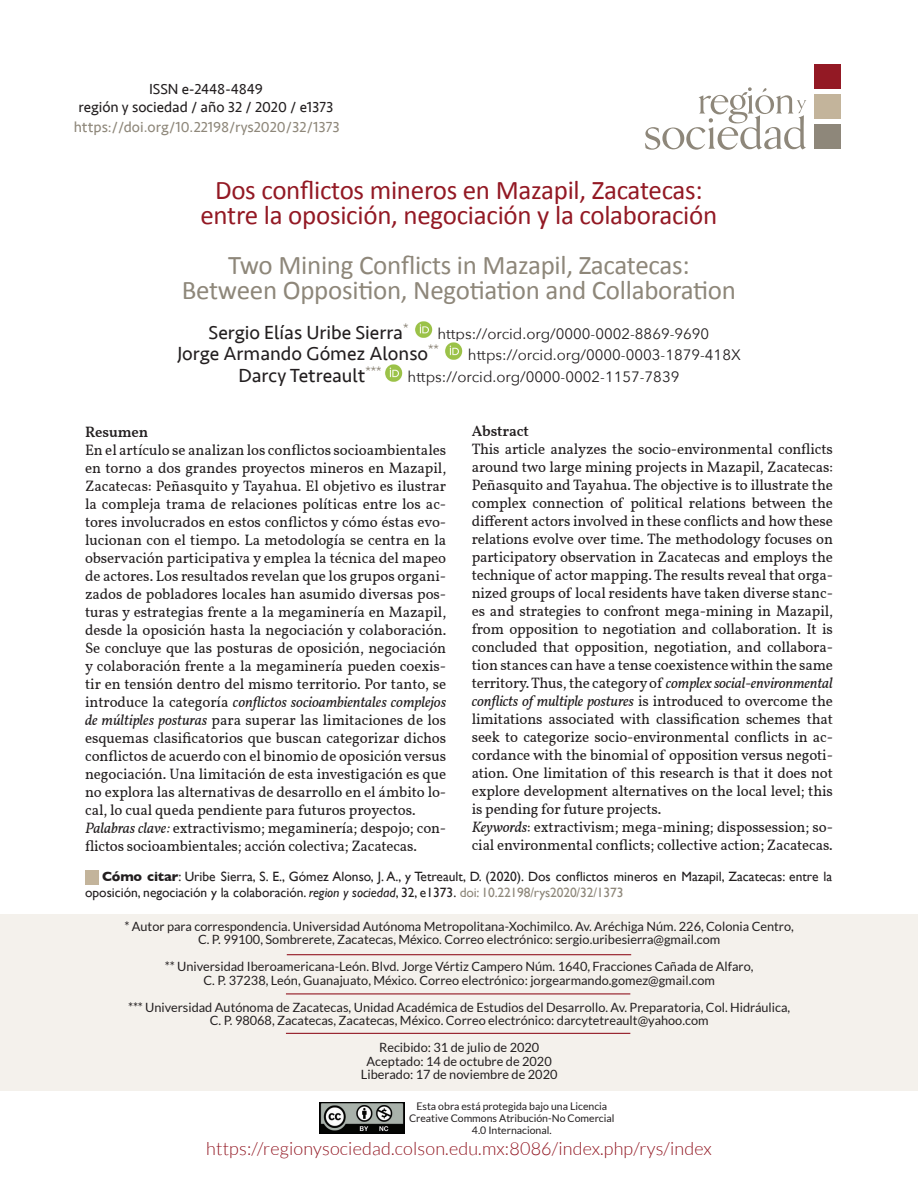
<style>
.page{position:relative;width:918px;height:1188px;background:#fff}
.page>*{position:absolute;margin:0;border:0;box-sizing:border-box;transform-origin:0 0}
.t1{font:27px/25.5px "Calibri";letter-spacing:-.01em;color:#931924;text-align:center}
.t2{font:27px/25.5px "Calibri";letter-spacing:-.01em;color:#8e877a;text-align:center}
.t3{font:19.5px "Seravek";color:#231f20}
.t4{font:300 18px "Lato";letter-spacing:.01em;color:#931924}
.t5{font:15px/18px "Vollkorn";letter-spacing:-.01em;color:#231f20}
.t6{font:15px "Avenir Next";color:#231f20}
.t7{font:15px/18px "Seravek";color:#231f20;text-align:center}
.t8{font:15px "Seravek";color:#8e877a}
.t9{font:600 15px "Vollkorn";letter-spacing:-.01em;color:#231f20}
.t10{font:13.5px/16.2px "Gill Sans";color:#231f20}
.t11{font:12.75px/13.5px "Lato";color:#231f20;text-align:center}
.t12{font:10.5px/12px "Lato";color:#231f20;text-align:center}
.s1{font-style:italic}
.s2{font-weight:700}
.s3{font-style:inherit}
.s4{color:#8e877a}
</style>
<div class="page">
<div style="left:0;top:915px;width:918px;height:176px;background:#f4f1ec"></div>
<img style="left:415px;top:321px;width:18px;height:17px">
<img style="left:445px;top:342px;width:18px;height:18px">
<img style="left:385px;top:364px;width:18px;height:18px">
<hr style="left:287px;top:954px;width:344px;height:1px;background:#931924">
<img style="left:320px;top:1103px;width:85px;height:31px">
<div style="left:85px;top:870px;width:14px;height:15px;background:#c3b49b"></div>
<div style="left:814px;top:64px;width:27px;height:25px;background:#931924"></div>
<svg style="left:645px;top:87px;width:161px;height:63px"></svg>
<div style="left:814px;top:94px;width:27px;height:25px;background:#c3b49b"></div>
<div style="left:814px;top:125px;width:27px;height:24px;background:#8e877a"></div>
<hr style="left:286px;top:993px;width:344px;height:1px;background:#931924">
<hr style="left:286px;top:1033px;width:344px;height:1px;background:#931924">
<p class="t7" style="left:79px;top:80px;width:257px">ISSN e-2448-4849<br>región y sociedad / año 32 / 2020 / e1373</p>
<p class="t8" style="left:74px;top:115px;width:268px">https://doi.org/10.22198/rys2020/32/1373</p>
<h1 class="t1" style="left:201px;top:177px;width:518px">Dos conflictos mineros en Mazapil, Zacatecas: entre la oposición, negociación y la colaboración</h1>
<h1 class="t2" style="left:182px;top:252px;width:556px">Two Mining Conflicts in Mazapil, Zacatecas:<br>Between Opposition, Negotiation and Collaboration</h1>
<h2 class="t3" style="left:209px;top:317px;width:201px">Sergio Elías Uribe Sierra<sup>*</sup></h2>
<p class="t6" style="left:438px;top:321px;width:273px">https://orcid.org/0000-0002-8869-9690</p>
<h2 class="t3" style="left:177px;top:339px;width:263px">Jorge Armando Gómez Alonso<sup>**</sup></h2>
<p class="t6" style="left:468px;top:342px;width:274px">https://orcid.org/0000-0003-1879-418X</p>
<h2 class="t3" style="left:239px;top:361px;width:144px">Darcy Tetreault<sup>***</sup></h2>
<p class="t6" style="left:408px;top:364px;width:273px">https://orcid.org/0000-0002-1157-7839</p>
<p class="t9" style="left:85px;top:421px;width:65px">Resumen</p>
<p class="t5" style="left:85px;top:441px;width:363px">En el artículo se analizan los conflictos socioambientales en torno a dos grandes proyectos mineros en Mazapil, Zacatecas: Peñasquito y Tayahua. El objetivo es ilustrar la compleja trama de relaciones políticas entre los ac&shy;tores involucrados en estos conflictos y cómo éstas evo&shy;lucionan con el tiempo. La metodología se centra en la observación participativa y emplea la técnica del mapeo de actores. Los resultados revelan que los grupos organi&shy;zados de pobladores locales han asumido diversas pos&shy;turas y estrategias frente a la megaminería en Mazapil, desde la oposición hasta la negociación y colaboración.<br>Se concluye que las posturas de oposición, negociación y colaboración frente a la megaminería pueden coexis&shy;tir en tensión dentro del mismo territorio. Por tanto, se introduce la categoría <span class="s1">conflictos socioambientales complejos de múltiples posturas</span> para superar las limitaciones de los esquemas clasificatorios que buscan categorizar dichos conflictos de acuerdo con el binomio de oposición versus negociación. Una limitación de esta investigación es que no explora las alternativas de desarrollo en el ámbito lo&shy;cal, lo cual queda pendiente para futuros proyectos.<br><span class="s1">Palabras clave:</span> extractivismo; megaminería; despojo; con&shy;flictos socioambientales; acción colectiva; Zacatecas.</p>
<p class="t9" style="left:472px;top:420px;width:59px">Abstract</p>
<p class="t5" style="left:472px;top:440px;width:363px">This article analyzes the socio-environmental conflicts around two large mining projects in Mazapil, Zacatecas:<br>Peñasquito and Tayahua. The objective is to illustrate the complex connection of political relations between the different actors involved in these conflicts and how these relations evolve over time. The methodology focuses on participatory observation in Zacatecas and employs the technique of actor mapping. The results reveal that orga&shy;nized groups of local residents have taken diverse stanc&shy;es and strategies to confront mega-mining in Mazapil, from opposition to negotiation and collaboration. It is concluded that opposition, negotiation, and collabora&shy;tion stances can have a tense coexistence within the same territory. Thus, the category of <span class="s1">complex social-environmental conflicts of multiple postures</span> is introduced to overcome the limitations associated with classification schemes that seek to categorize socio-environmental conflicts in ac&shy;cordance with the binomial of opposition versus negoti&shy;ation. One limitation of this research is that it does not explore development alternatives on the local level; this is pending for future projects.<br><span class="s1">Keywords</span>: extractivism; mega-mining; dispossession; so&shy;cial environmental conflicts; collective action; Zacatecas.</p>
<p class="t10" style="left:85px;top:868px;width:749px;text-indent:17px"><span class="s2">Cómo citar</span>: Uribe Sierra, S. E., Gómez Alonso, J. A., y Tetreault, D. (2020). Dos conflictos mineros en Mazapil, Zacatecas: entre la oposición, negociación y la colaboración. <span class="s1">region y sociedad</span>, 32, e1373<span class="s3">.</span> <span class="s4">doi: 10.22198/rys2020/32/1373</span></p>
<p class="t11" style="left:125px;top:919px;width:671px">* Autor para correspondencia. Universidad Autónoma Metropolitana-Xochimilco. Av. Aréchiga Núm. 226, Colonia Centro,<br>C. P. 99100, Sombrerete, Zacatecas, México. Correo electrónico: sergio.uribesierra@gmail.com</p>
<p class="t11" style="left:165px;top:960px;width:590px">** Universidad Iberoamericana-León. Blvd. Jorge Vértiz Campero Núm. 1640, Fracciones Cañada de Alfaro,<br>C. P. 37238, León, Guanajuato, México. Correo electrónico: jorgearmando.gomez@gmail.com</p>
<p class="t11" style="left:128px;top:1000px;width:664px">*** Universidad Autónoma de Zacatecas, Unidad Académica de Estudios del Desarrollo. Av. Preparatoria, Col. Hidráulica,<br>C. P. 98068, Zacatecas, Zacatecas, México. Correo electrónico: darcytetreault@yahoo.com</p>
<p class="t11" style="left:361px;top:1041px;width:198px">Recibido: 31 de julio de 2020<br>Aceptado: 14 de octubre de 2020<br>Liberado: 17 de noviembre de 2020</p>
<p class="t12" style="left:409px;top:1100px;width:207px">Esta obra está protegida bajo una Licencia<br>Creative Commons Atribución-No Comercial<br>4.0 Internacional.</p>
<p class="t4" style="left:206px;top:1139px;width:507px">https://regionysociedad.colson.edu.mx:8086/index.php/rys/index</p>
</div>
